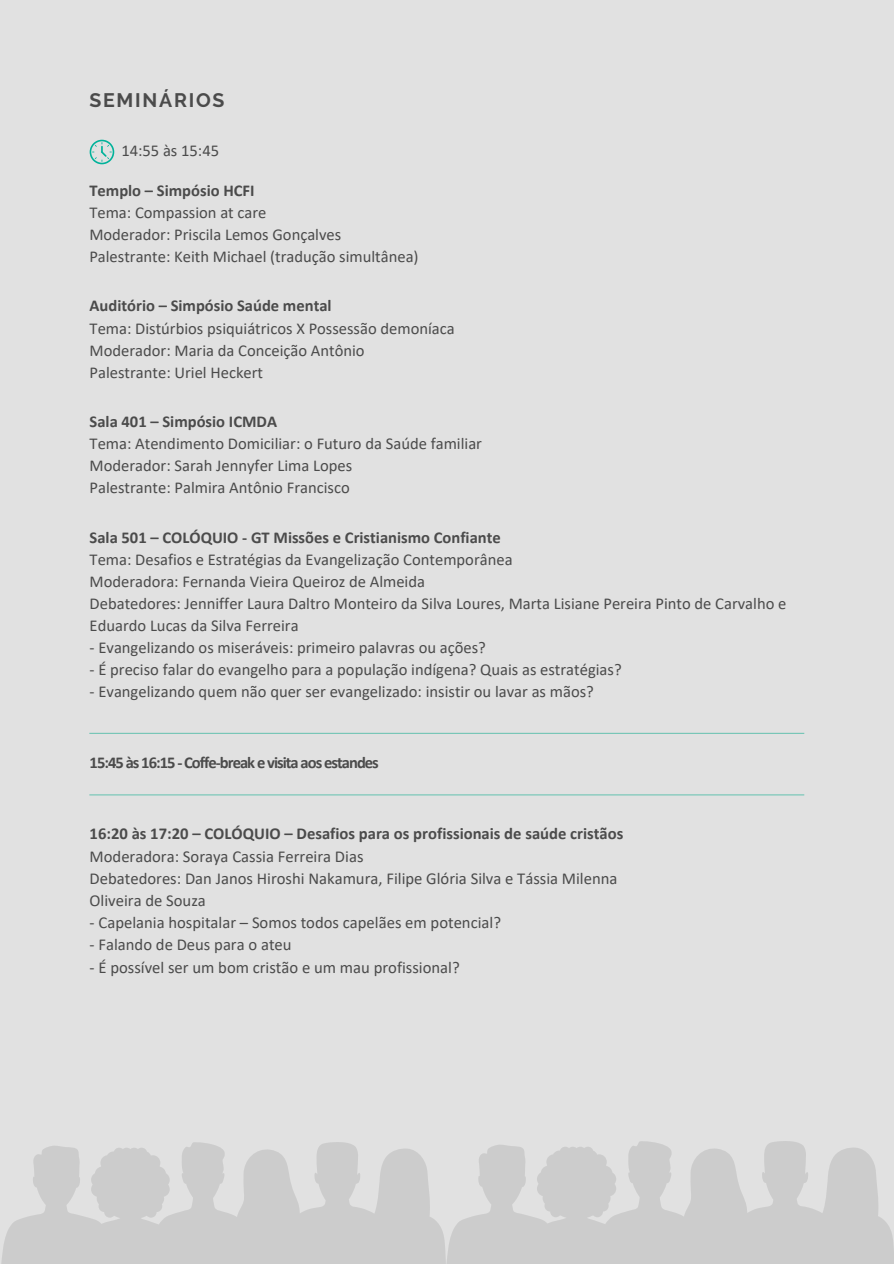
<style>
.page{position:relative;width:894px;height:1264px;background:#fff}
.page>*{position:absolute;margin:0;border:0;box-sizing:border-box;transform-origin:0 0}
.t1{font:700 19.5px "Raleway";letter-spacing:.09em;color:#4b4b4b}
.t2{font:16.65px/22.2px "Calibri";color:#4b4b4b}
.t3{font:700 16.65px "Calibri";color:#4b4b4b}
.t4{font:16.5px/22px "Calibri";color:#4b4b4b}
.t5{font:700 16.5px "Calibri";color:#4b4b4b}
.t6{font:700 16.5px "Calibri";letter-spacing:-.06em;color:#4b4b4b}
</style>
<div class="page">
<div style="left:0;top:0;width:893px;height:1263px;background:#e1e1e1"></div>
<svg style="left:1px;top:1142px;width:444px;height:121px;fill:#ccc"></svg>
<svg style="left:445px;top:1141px;width:448px;height:122px;fill:#ccc"></svg>
<svg style="left:90px;top:140px;width:24px;height:24px"></svg>
<hr style="left:89px;top:732px;width:715px;height:2px;background:#00a987">
<hr style="left:89px;top:794px;width:715px;height:1px;background:#00a987">
<p class="t1" style="left:89px;top:88px;width:137px">SEMINÁRIOS</p>
<h1 class="t4" style="left:121px;top:141px;width:99px">14:55 às 15:45</h1>
<p class="t5" style="left:89px;top:183px;width:167px">Templo – Simpósio HCFI</p>
<p class="t4" style="left:89px;top:203px;width:179px">Tema: Compassion at care</p>
<p class="t4" style="left:89px;top:225px;width:253px">Moderador: Priscila Lemos Gonçalves</p>
<p class="t4" style="left:89px;top:247px;width:331px">Palestrante: Keith Michael (tradução simultânea)</p>
<p class="t5" style="left:90px;top:299px;width:243px">Auditório – Simpósio Saúde mental</p>
<p class="t4" style="left:90px;top:318px;width:366px">Tema: Distúrbios psiquiátricos X Possessão demoníaca</p>
<p class="t4" style="left:90px;top:340px;width:276px">Moderador: Maria da Conceição Antônio</p>
<p class="t4" style="left:90px;top:362px;width:175px">Palestrante: Uriel Heckert</p>
<p class="t5" style="left:90px;top:415px;width:189px">Sala 401 – Simpósio ICMDA</p>
<p class="t4" style="left:90px;top:434px;width:394px">Tema: Atendimento Domiciliar: o Futuro da Saúde familiar</p>
<p class="t4" style="left:90px;top:456px;width:264px">Moderador: Sarah Jennyfer Lima Lopes</p>
<p class="t4" style="left:90px;top:478px;width:261px">Palestrante: Palmira Antônio Francisco</p>
<p class="t5" style="left:90px;top:530px;width:412px">Sala 501 – COLÓQUIO - GT Missões e Cristianismo Confiante</p>
<p class="t4" style="left:90px;top:549px;width:424px">Tema: Desafios e Estratégias da Evangelização Contemporânea</p>
<p class="t4" style="left:90px;top:571px;width:337px">Moderadora: Fernanda Vieira Queiroz de Almeida</p>
<p class="t4" style="left:90px;top:593px;width:698px">Debatedores: Jenniffer Laura Daltro Monteiro da Silva Loures, Marta Lisiane Pereira Pinto de Carvalho e<br>Eduardo Lucas da Silva Ferreira</p>
<p class="t4" style="left:90px;top:638px;width:397px">- Evangelizando os miseráveis: primeiro palavras ou ações?</p>
<p class="t4" style="left:90px;top:660px;width:533px">- É preciso falar do evangelho para a população indígena? Quais as estratégias?</p>
<p class="t4" style="left:90px;top:682px;width:505px">- Evangelizando quem não quer ser evangelizado: insistir ou lavar as mãos?</p>
<p class="t6" style="left:90px;top:756px;width:291px">15:45 às 16:15 - Coffe-break e visita aos estandes</p>
<h2 class="t3" style="left:90px;top:827px;width:535px">16:20 às 17:20 – COLÓQUIO – Desafios para os profissionais de saúde cristãos</h2>
<p class="t2" style="left:90px;top:846px;width:275px">Moderadora: Soraya Cassia Ferreira Dias</p>
<p class="t2" style="left:90px;top:868px;width:529px">Debatedores: Dan Janos Hiroshi Nakamura, Filipe Glória Silva e Tássia Milenna<br>Oliveira de Souza</p>
<p class="t2" style="left:90px;top:913px;width:413px">- Capelania hospitalar – Somos todos capelães em potencial?</p>
<p class="t2" style="left:90px;top:935px;width:203px">- Falando de Deus para o ateu</p>
<p class="t2" style="left:90px;top:957px;width:371px">- É possível ser um bom cristão e um mau profissional?</p>
</div>
